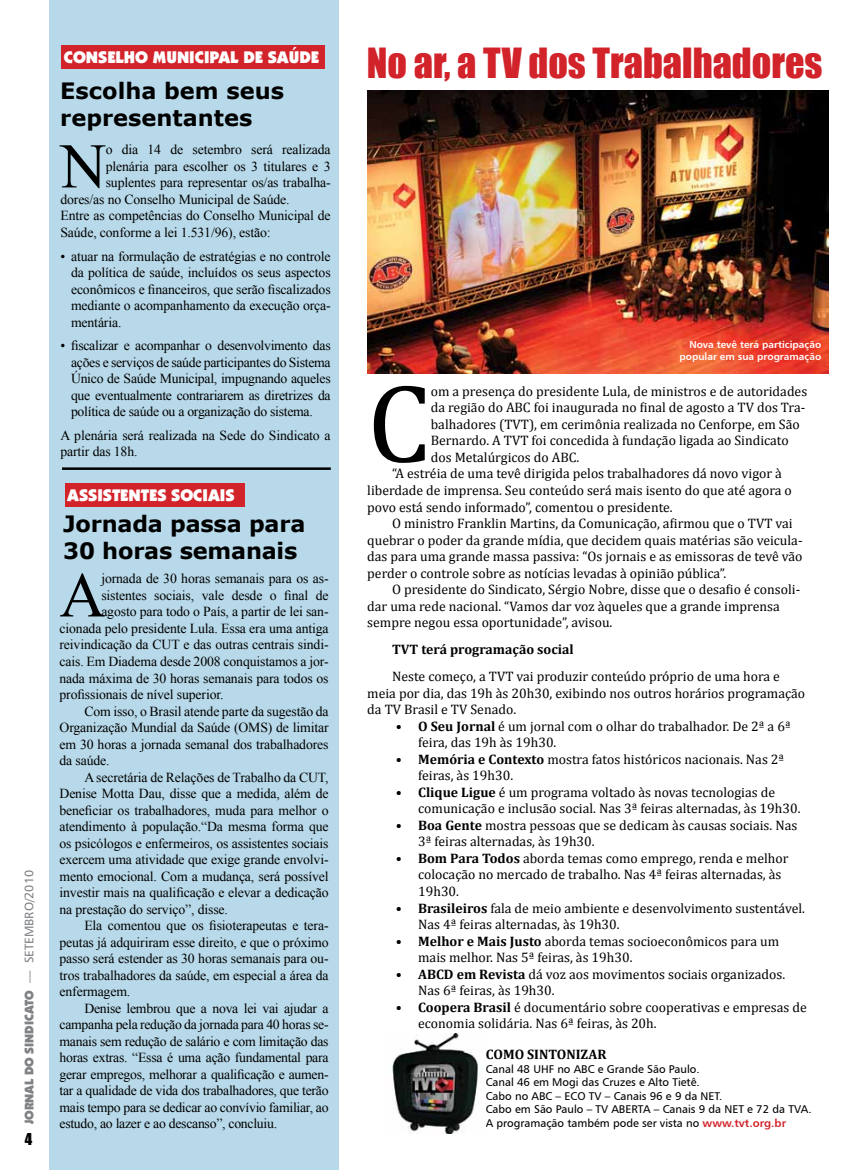
<style>
.page{position:relative;width:851px;height:1170px;background:#fff}
.page>*{position:absolute;margin:0;border:0;box-sizing:border-box;transform-origin:0 0}
.t1{font:112.75px "Cambria";color:#000}
.t2{font:63.62px "Times New Roman";color:#000}
.t3{font:38.12px "Impact";color:#d2232a}
.t4{font:700 22.5px/27px "Verdana";letter-spacing:-.01em;color:#000}
.t5{font:900 16.88px "Kabel IT Cby BT";color:#fff}
.t6{font:15px "Impact";color:#000}
.t7{font:13.75px/16.5px "Times New Roman";letter-spacing:-.01em;color:#000;text-align:justify}
.t8{font:13.75px/16.5px "Cambria";color:#000}
.t9{font:700 13.75px "Cambria";color:#000}
.t10{font:900 12.5px "Kabel IT Cby BT";color:#808285}
.t11{font:11.25px/13.5px "Humanist 777 BT Roman B";color:#000}
.t12{font:10px/12px "Humanist 777 BT Bold B";color:#fff;text-align:right}
.s1{font-family:"Humanist 777 BT Roman B";font-weight:400}
.s2{font-weight:700}
.s3{font-family:"Humanist 777 BT Bold B";color:#d2232a}
</style>
<div class="page">
<img style="left:367px;top:90px;width:461px;height:283px">
<div style="left:49px;top:0;width:289px;height:1169px;background:#b8d9e9"></div>
<div style="left:61px;top:45px;width:263px;height:24px;background:#d2232a"></div>
<hr style="left:62px;top:467px;width:269px;height:3px;background:#000">
<div style="left:65px;top:483px;width:179px;height:24px;background:#d2232a"></div>
<img style="left:392px;top:1033px;width:87px;height:100px">
<p class="t10" style="left:21px;top:1124px;width:256px;rotate:-90deg">JORNAL DO SINDICATO <span class="s1">— SETEMBRO/2010</span></p>
<p class="t6" style="left:25px;top:1127px;width:9px">4</p>
<p class="t5" style="left:64px;top:46px;width:21px">CONSEL</p>
<p class="t5" style="left:124px;top:46px;width:62px">HO MUNICI</p>
<p class="t5" style="left:209px;top:46px;width:79px">PAL DE SAÚDE</p>
<h3 class="t3" style="left:367px;top:34px;width:457px">No ar, a TV dos Trabalhadores</h3>
<h3 class="t4" style="left:60px;top:77px;width:225px">Escolha bem seus representantes</h3>
<h2 class="t2" style="left:60px;top:123px;width:47px">N</h2>
<p class="t7" style="left:106px;top:141px;width:226px">o dia 14 de setembro será realizada</p>
<p class="t7" style="left:106px;top:158px;width:226px">plenária para escolher os 3 titulares e 3</p>
<p class="t7" style="left:106px;top:174px;width:226px">suplentes para representar os/as trabalha-</p>
<p class="t7" style="left:60px;top:191px;width:231px">dores/as no Conselho Municipal de Saúde.</p>
<p class="t7" style="left:60px;top:207px;width:272px">Entre as competências do Conselho Municipal de</p>
<p class="t7" style="left:60px;top:224px;width:212px">Saúde, conforme a lei 1.531/96), estão:</p>
<p class="t7" style="left:71px;top:247px;width:261px;text-indent:-11px">• atuar na formulação de estratégias e no controle da política de saúde, incluídos os seus aspectos econômicos e financeiros, que serão fiscalizados mediante o acompanhamento da execução orça&shy;mentária.</p>
<p class="t7" style="left:71px;top:337px;width:261px;text-indent:-11px">• fiscalizar e acompanhar o desenvolvimento das ações e serviços de saúde participantes do Sistema Único de Saúde Municipal, impugnando aqueles que eventualmente contrariarem as diretrizes da política de saúde ou a organização do sistema.</p>
<p class="t7" style="left:60px;top:427px;width:272px">A plenária será realizada na Sede do Sindicato a partir das 18h.</p>
<p class="t5" style="left:67px;top:485px;width:169px">ASSISTENTES SOCIAIS</p>
<h3 class="t4" style="left:63px;top:510px;width:243px">Jornada passa para<br>30 horas semanais</h3>
<h2 class="t2" style="left:59px;top:552px;width:47px">A</h2>
<p class="t7" style="left:101px;top:570px;width:229px">jornada de 30 horas semanais para os as-</p>
<p class="t7" style="left:101px;top:587px;width:229px">sistentes sociais, vale desde o final de</p>
<p class="t7" style="left:101px;top:603px;width:229px">agosto para todo o País, a partir de lei san-</p>
<p class="t7" style="left:59px;top:620px;width:270px">cionada pelo presidente Lula. Essa era uma antiga</p>
<p class="t7" style="left:59px;top:636px;width:270px">reivindicação da CUT e das outras centrais sindi-</p>
<p class="t7" style="left:59px;top:653px;width:270px">cais. Em Diadema desde 2008 conquistamos a jor-</p>
<p class="t7" style="left:59px;top:669px;width:270px">nada máxima de 30 horas semanais para todos os</p>
<p class="t7" style="left:59px;top:686px;width:165px">profissionais de nível superior.</p>
<p class="t7" style="left:84px;top:702px;width:246px">Com isso, o Brasil atende parte da sugestão da</p>
<p class="t7" style="left:59px;top:719px;width:270px">Organização Mundial da Saúde (OMS) de limitar</p>
<p class="t7" style="left:59px;top:735px;width:270px">em 30 horas a jornada semanal dos trabalhadores</p>
<p class="t7" style="left:59px;top:752px;width:52px">da saúde.</p>
<p class="t7" style="left:84px;top:768px;width:246px">A secretária de Relações de Trabalho da CUT,</p>
<p class="t7" style="left:59px;top:785px;width:270px">Denise Motta Dau, disse que a medida, além de</p>
<p class="t7" style="left:59px;top:801px;width:270px">beneficiar os trabalhadores, muda para melhor o</p>
<p class="t7" style="left:59px;top:818px;width:270px">atendimento à população.“Da mesma forma que</p>
<p class="t7" style="left:59px;top:834px;width:270px">os psicólogos e enfermeiros, os assistentes sociais</p>
<p class="t7" style="left:59px;top:851px;width:270px">exercem uma atividade que exige grande envolvi-</p>
<p class="t7" style="left:59px;top:867px;width:270px">mento emocional. Com a mudança, será possível</p>
<p class="t7" style="left:59px;top:884px;width:270px">investir mais na qualificação e elevar a dedicação</p>
<p class="t7" style="left:59px;top:900px;width:170px">na prestação do serviço”, disse.</p>
<p class="t7" style="left:84px;top:917px;width:246px">Ela comentou que os fisioterapeutas e tera-</p>
<p class="t7" style="left:59px;top:933px;width:270px">peutas já adquiriram esse direito, e que o próximo</p>
<p class="t7" style="left:59px;top:950px;width:270px">passo será estender as 30 horas semanais para ou-</p>
<p class="t7" style="left:59px;top:966px;width:270px">tros trabalhadores da saúde, em especial a área da</p>
<p class="t7" style="left:59px;top:983px;width:72px">enfermagem.</p>
<p class="t7" style="left:84px;top:999px;width:246px">Denise lembrou que a nova lei vai ajudar a</p>
<p class="t7" style="left:59px;top:1016px;width:270px">campanha pela redução da jornada para 40 horas se-</p>
<p class="t7" style="left:59px;top:1032px;width:270px">manais sem redução de salário e com limitação das</p>
<p class="t7" style="left:59px;top:1049px;width:270px">horas extras. “Essa é uma ação fundamental para</p>
<p class="t7" style="left:59px;top:1065px;width:270px">gerar empregos, melhorar a qualificação e aumen-</p>
<p class="t7" style="left:59px;top:1082px;width:270px">tar a qualidade de vida dos trabalhadores, que terão</p>
<p class="t7" style="left:59px;top:1098px;width:270px">mais tempo para se dedicar ao convívio familiar, ao</p>
<p class="t7" style="left:59px;top:1115px;width:219px">estudo, ao lazer e ao descanso”, concluiu.</p>
<p class="t12" style="left:679px;top:338px;width:143px">Nova tevê terá participação popular em sua programação</p>
<h1 class="t1" style="left:367px;top:357px;width:65px">C</h1>
<p class="t8" style="left:430px;top:383px;width:378px">om a presença do presidente Lula, de ministros e de autoridades</p>
<p class="t8" style="left:430px;top:399px;width:376px">da região do ABC foi inaugurada no final de agosto a TV dos Tra-</p>
<p class="t8" style="left:430px;top:416px;width:370px">balhadores (TVT), em cerimônia realizada no Cenforpe, em São</p>
<p class="t8" style="left:430px;top:432px;width:359px">Bernardo. A TVT foi concedida à fundação ligada ao Sindicato</p>
<p class="t8" style="left:430px;top:449px;width:150px">dos Metalúrgicos do ABC.</p>
<p class="t8" style="left:392px;top:465px;width:391px">“A estréia de uma tevê dirigida pelos trabalhadores dá novo vigor à</p>
<p class="t8" style="left:367px;top:482px;width:426px">liberdade de imprensa. Seu conteúdo será mais isento do que até agora o</p>
<p class="t8" style="left:367px;top:498px;width:307px">povo está sendo informado”, comentou o presidente.</p>
<p class="t8" style="left:392px;top:515px;width:402px">O ministro Franklin Martins, da Comunicação, afirmou que o TVT vai</p>
<p class="t8" style="left:367px;top:531px;width:436px">quebrar o poder da grande mídia, que decidem quais matérias são veicula-</p>
<p class="t8" style="left:367px;top:548px;width:436px">das para uma grande massa passiva: “Os jornais e as emissoras de tevê vão</p>
<p class="t8" style="left:367px;top:564px;width:360px">perder o controle sobre as notícias levadas à opinião pública”.</p>
<p class="t8" style="left:392px;top:581px;width:409px">O presidente do Sindicato, Sérgio Nobre, disse que o desafio é consoli-</p>
<p class="t8" style="left:367px;top:597px;width:414px">dar uma rede nacional. “Vamos dar voz àqueles que a grande imprensa</p>
<p class="t8" style="left:367px;top:614px;width:246px">sempre negou essa oportunidade”, avisou.</p>
<p class="t9" style="left:392px;top:639px;width:183px">TVT terá programação social</p>
<p class="t8" style="left:367px;top:668px;width:439px;text-indent:25px">Neste começo, a TVT vai produzir conteúdo próprio de uma hora e meia por dia, das 19h às 20h30, exibindo nos outros horários programação da TV Brasil e TV Senado.</p>
<p class="t8" style="left:418px;top:717px;width:374px;text-indent:-22px"><span class="s2">• O Seu Jornal</span> é um jornal com o olhar do trabalhador. De 2ª a 6ª feira, das 19h às 19h30.</p>
<p class="t8" style="left:418px;top:750px;width:367px;text-indent:-22px"><span class="s2">• Memória e Contexto</span> mostra fatos históricos nacionais. Nas 2ª feiras, às 19h30.</p>
<p class="t8" style="left:418px;top:783px;width:384px;text-indent:-22px"><span class="s2">• Clique Ligue</span> é um programa voltado às novas tecnologias de comunicação e inclusão social. Nas 3ª feiras alternadas, às 19h30.</p>
<p class="t8" style="left:418px;top:816px;width:380px;text-indent:-22px"><span class="s2">• Boa Gente</span> mostra pessoas que se dedicam às causas sociais. Nas<br>3ª feiras alternadas, às 19h30.</p>
<p class="t8" style="left:418px;top:849px;width:371px;text-indent:-22px"><span class="s2">• Bom Para Todos</span> aborda temas como emprego, renda e melhor colocação no mercado de trabalho. Nas 4ª feiras alternadas, às<br>19h30.</p>
<p class="t8" style="left:418px;top:899px;width:388px;text-indent:-22px"><span class="s2">• Brasileiros</span> fala de meio ambiente e desenvolvimento sustentável.<br>Nas 4ª feiras alternadas, às 19h30.</p>
<p class="t8" style="left:418px;top:932px;width:362px;text-indent:-22px"><span class="s2">• Melhor e Mais Justo</span> aborda temas socioeconômicos para um mais melhor. Nas 5ª feiras, às 19h30.</p>
<p class="t8" style="left:418px;top:965px;width:368px;text-indent:-22px"><span class="s2">• ABCD em Revista</span> dá voz aos movimentos sociais organizados.<br>Nas 6ª feiras, às 19h30.</p>
<p class="t8" style="left:418px;top:998px;width:390px;text-indent:-22px"><span class="s2">• Coopera Brasil</span> é documentário sobre cooperativas e empresas de economia solidária. Nas 6ª feiras, às 20h.</p>
<p class="t9" style="left:485px;top:1044px;width:19px">Como</p>
<p class="t9" style="left:527px;top:1044px;width:72px">sintonizar</p>
<p class="t11" style="left:485px;top:1061px;width:327px">Canal 48 UHF no ABC e Grande São Paulo.<br>Canal 46 em Mogi das Cruzes e Alto Tietê.<br>Cabo no ABC – ECO TV – Canais 96 e 9 da NET.<br>Cabo em São Paulo – TV ABERTA – Canais 9 da NET e 72 da TVA.<br>A programação também pode ser vista no <span class="s3">www.tvt.org.br</span></p>
</div>
